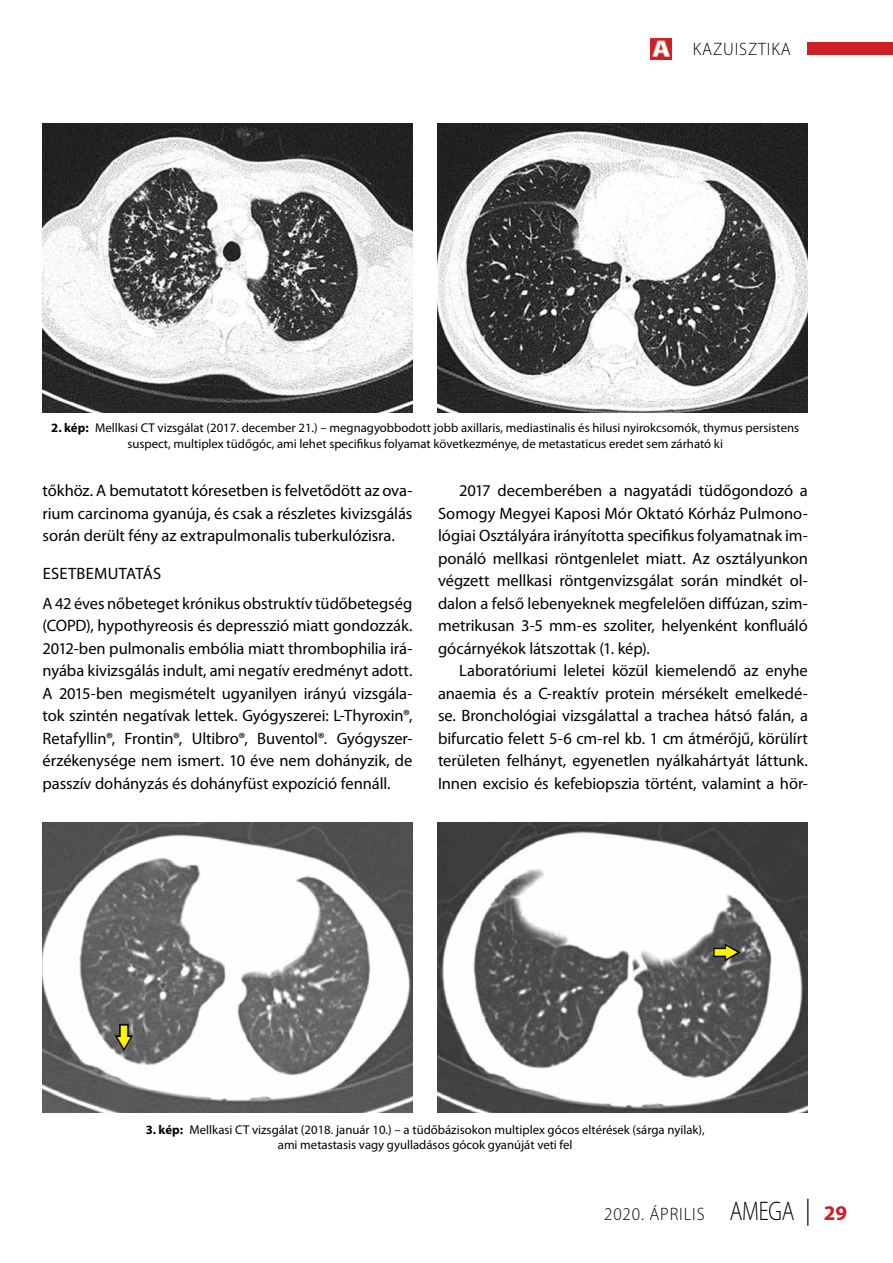
<style>
.page{position:relative;width:893px;height:1263px;background:#fff}
.page>*{position:absolute;margin:0;border:0;box-sizing:border-box;transform-origin:0 0}
.t1{font:300 18px "Myriad Pro";letter-spacing:.05em;color:#000;scale:.95 1}
.t2{font:16.5px/22.5px "Myriad Pro";letter-spacing:-.005em;color:#000;text-align:justify}
.t3{font:12.75px/15.3px "Myriad Pro";color:#000;text-align:center}
.s1{font-weight:700}
.s2{font-stretch:semi-condensed}
.s3{font-size:27px}
.s4{font-size:27px;color:#000101}
.s5{font-weight:700;font-size:21px;color:#cc2027}
</style>
<div class="page">
<div style="left:808px;top:43px;width:85px;height:12px;background:#cc2027"></div>
<img style="left:650px;top:38px;width:22px;height:22px">
<img style="left:43px;top:123px;width:369px;height:289px">
<img style="left:438px;top:123px;width:370px;height:289px">
<img style="left:43px;top:823px;width:369px;height:289px">
<img style="left:438px;top:823px;width:370px;height:289px">
<svg style="left:712px;top:941px;width:32px;height:22px"></svg>
<svg style="left:113px;top:1022px;width:23px;height:32px"></svg>
<p class="t1" style="left:693px;top:39px;width:105px">KAZUISZTIKA</p>
<p class="t3" style="left:51px;top:420px;width:749px"><span class="s1">2. kép:</span> Mellkasi CT vizsgálat (2017. december 21.) <span class="s2">–</span> megnagyobbodott jobb axillaris, mediastinalis és hilusi nyirokcsomók, thymus persistens suspect, multiplex tüdőgóc, ami lehet specifikus folyamat következménye, de metastaticus eredet sem zárható ki</p>
<p class="t2" style="left:43px;top:479px;width:371px">tőkhöz. A bemutatott kóresetben is felvetődött az ova&shy;rium carcinoma gyanúja, és csak a részletes kivizsgálás során derült fény az extrapulmonalis tuberkulózisra.</p>
<p class="t2" style="left:43px;top:558px;width:371px;line-height:30px">Esetbem utatás<br>A 42 éves nőbeteget krónikus obstruktív tüdőbetegség</p>
<p class="t2" style="left:43px;top:614px;width:371px">(COPD), hypothyreosis és depresszió miatt gondozzák.<br>2012-ben pulmonalis embólia miatt thrombophilia irá&shy;nyába kivizsgálás indult, ami negatív eredményt adott.<br>A 2015-ben megismételt ugyanilyen irányú vizsgála&shy;tok szintén negatívak lettek. Gyógyszerei: L-Thyroxin®, Retafyllin®, Frontin®, Ultibro®, Buventol®. Gyógyszer&shy;érzékenysége nem ismert. 10 éve nem dohányzik, de passzív dohányzás és dohányfüst expozíció fennáll.</p>
<p class="t2" style="left:438px;top:479px;width:371px;text-indent:21px">2017 decemberében a nagyatádi tüdőgondozó a Somogy Megyei Kaposi Mór Oktató Kórház Pulmono&shy;lógiai Osztályára irányította specifikus folyamatnak im&shy;ponáló mellkasi röntgenlelet miatt. Az osztályunkon végzett mellkasi röntgenvizsgálat során mindkét ol&shy;dalon a felső lebenyeknek megfelelően diffúzan, szim&shy;metrikusan 3-5 mm-es szoliter, helyenként konfluáló gócárnyékok látszottak (1. kép).</p>
<p class="t2" style="left:438px;top:659px;width:371px;text-indent:21px">Laboratóriumi leletei közül kiemelendő az enyhe anaemia és a C-reaktív protein mérsékelt emelkedé&shy;se. Bronchológiai vizsgálattal a trachea hátsó falán, a bifurcatio felett 5-6 cm-rel kb. 1 cm átmérőjű, körülírt területen felhányt, egyenetlen nyálkahártyát láttunk.<br>Innen excisio és kefebiopszia történt, valamint a hör-</p>
<p class="t3" style="left:146px;top:1122px;width:561px"><span class="s1">3. kép:</span> Mellkasi CT vizsgálat (2018. január 10.) <span class="s2">–</span> a tüdőbázisokon multiplex gócos eltérések (sárga nyilak), ami metastasis vagy gyulladásos gócok gyanúját veti fel</p>
<p class="t1" style="left:604px;top:1204px;width:257px">2020. ÁPRILIS <span class="s3">AMEGA</span> <span class="s4">|</span> <span class="s5">29</span></p>
</div>
